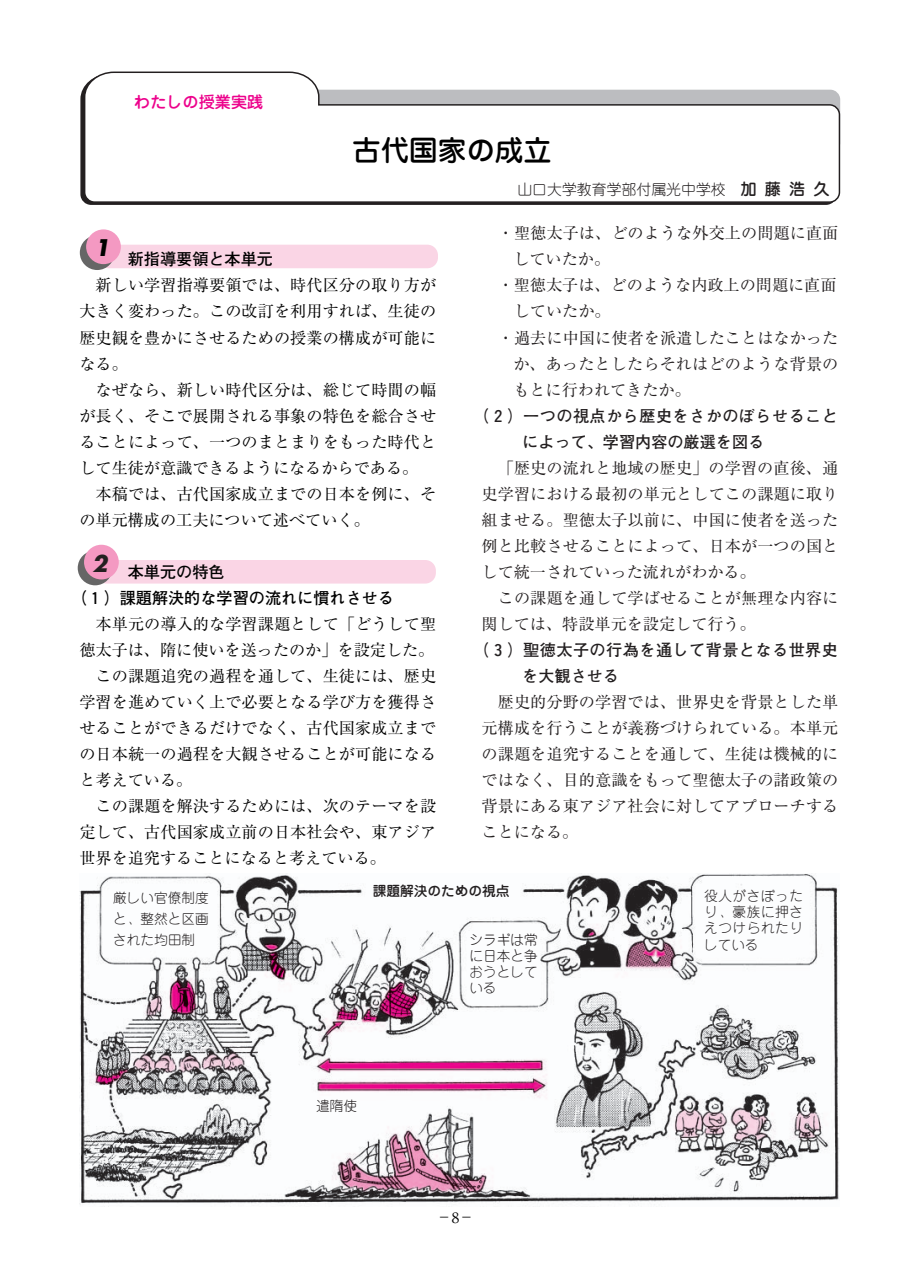
<style>
.page{position:relative;width:902px;height:1274px;background:#fff}
.page>*{position:absolute;margin:0;border:0;box-sizing:border-box;transform-origin:0 0}
.t1{font:500 28.53px "Jun 34";color:#000}
.t2{font:italic 700 22.4px "Futura";color:#231f20}
.t3{font:16.1px/26.1px "Ryumin";letter-spacing:.005em;color:#000;text-align:justify}
.t4{font:16.1px/26.1px "Ryumin";letter-spacing:.005em;color:#231f20;text-align:justify}
.t5{font:700 16.1px/26.1px "Futo Go B101";letter-spacing:.03em;color:#231f20}
.t6{font:700 16.1px/26.1px "Futo Go B101";color:#000}
.t7{font:500 16.1px "Jun 34";color:#ed028c}
.t8{font:300 14.88px "Jun 101";color:#231f20}
.t9{font:14.88px "Ryumin";color:#000}
.t10{font:300 13.65px/16.3px "Jun 101";color:#231f20;text-align:justify}
.t11{font:500 13.65px "Jun 34";color:#231f20}
.s1{font-family:"Jun 34";font-weight:500;font-size:16.1px}
</style>
<div class="page">
<div style="left:96px;top:560px;width:340px;height:24px;background:#fad5e5;border-radius:11px"></div>
<div style="left:78px;top:551px;width:34px;height:34px;background:#666;border-radius:50%"></div>
<div style="left:84px;top:545px;width:35px;height:34px;background:#f499c2;border-radius:50%"></div>
<div style="left:98px;top:245px;width:340px;height:23px;background:#fad5e5;border-radius:11px"></div>
<div style="left:80px;top:235px;width:34px;height:35px;background:#666;border-radius:50%"></div>
<div style="left:86px;top:229px;width:35px;height:35px;background:#f499c2;border-radius:50%"></div>
<svg style="left:83px;top:71px;width:757px;height:133px"></svg>
<img style="left:79px;top:874px;width:759px;height:331px">
<p class="t7" style="left:134px;top:95px;width:130px">わたしの授業実践</p>
<h1 class="t1" style="left:352px;top:140px;width:201px">古代国家の成立</h1>
<p class="t8" style="left:517px;top:184px;width:313px">山口大学教育学部付属光中学校 <span class="s1">加藤浩久</span></p>
<p class="t6" style="left:94px;top:248px;width:180px"><sup>1</sup> 新指導要領と本単元</p>
<p class="t3" style="left:79px;top:275px;width:358px;text-indent:16px">新しい学習指導要領では、時代区分の取り方が大きく変わった。この改訂を利用すれば、生徒の歴史観を豊かにさせるための授業の構成が可能になる。</p>
<p class="t3" style="left:79px;top:379px;width:358px;text-indent:16px">なぜなら、新しい時代区分は、総じて時間の幅が長く、そこで展開される事象の特色を総合させることによって、一つのまとまりをもった時代として生徒が意識できるようになるからである。</p>
<p class="t3" style="left:79px;top:483px;width:358px;text-indent:16px">本稿では、古代国家成立までの日本を例に、その単元構成の工夫について述べていく。</p>
<p class="t6" style="left:71px;top:561px;width:324px;text-indent:56px">本単元の特色<br>（１）課題解決的な学習の流れに慣れさせる</p>
<p class="t3" style="left:96px;top:613px;width:342px">本単元の導入的な学習課題として「どうして聖</p>
<p class="t3" style="left:79px;top:639px;width:356px">徳太子は、隋に使いを送ったのか」を設定した。</p>
<p class="t3" style="left:96px;top:665px;width:342px">この課題追究の過程を通して、生徒には、歴史</p>
<p class="t3" style="left:79px;top:691px;width:358px">学習を進めていく上で必要となる学び方を獲得さ</p>
<p class="t3" style="left:79px;top:717px;width:358px">せることができるだけでなく、古代国家成立まで</p>
<p class="t3" style="left:79px;top:743px;width:358px">の日本統一の過程を大観させることが可能になる</p>
<p class="t3" style="left:79px;top:769px;width:114px">と考えている。</p>
<p class="t3" style="left:96px;top:795px;width:342px">この課題を解決するためには、次のテーマを設</p>
<p class="t3" style="left:79px;top:821px;width:358px">定して、古代国家成立前の日本社会や、東アジア</p>
<p class="t3" style="left:79px;top:847px;width:308px">世界を追究することになると考えている。</p>
<h2 class="t2" style="left:92px;top:553px;width:17px">2</h2>
<p class="t4" style="left:497px;top:222px;width:342px">・聖徳太子は、どのような外交上の問題に直面</p>
<p class="t4" style="left:513px;top:248px;width:98px">していたか。</p>
<p class="t4" style="left:497px;top:275px;width:356px">・聖徳太子は、どのような内政上の問題に直面　</p>
<p class="t4" style="left:513px;top:301px;width:98px">していたか。</p>
<p class="t4" style="left:497px;top:327px;width:342px">・過去に中国に使者を派遣したことはなかった</p>
<p class="t4" style="left:513px;top:353px;width:326px">か、あったとしたらそれはどのような背景の</p>
<p class="t4" style="left:513px;top:379px;width:179px">もとに行われてきたか。</p>
<p class="t5" style="left:522px;top:404px;width:317px;text-indent:-49px">（２）一つの視点から歴史をさかのぼらせることによって、学習内容の厳選を図る</p>
<p class="t4" style="left:481px;top:457px;width:358px;text-indent:16px">「歴史の流れと地域の歴史」の学習の直後、通史学習における最初の単元としてこの課題に取り組ませる。聖徳太子以前に、中国に使者を送った例と比較させることによって、日本が一つの国として統一されていった流れがわかる。</p>
<p class="t4" style="left:481px;top:587px;width:358px;text-indent:16px">この課題を通して学ばせることが無理な内容に関しては、特設単元を設定して行う。</p>
<p class="t5" style="left:522px;top:639px;width:317px;text-indent:-49px">（３）聖徳太子の行為を通して背景となる世界史を大観させる</p>
<p class="t4" style="left:481px;top:691px;width:358px;text-indent:16px">歴史的分野の学習では、世界史を背景とした単元構成を行うことが義務づけられている。本単元の課題を追究することを通して、生徒は機械的にではなく、目的意識をもって聖徳太子の諸政策の背景にある東アジア社会に対してアプローチすることになる。</p>
<p class="t10" style="left:113px;top:890px;width:97px;line-height:21px">厳しい官僚制度と、整然と区画された均田制</p>
<p class="t11" style="left:372px;top:886px;width:138px">課題解決のための視点</p>
<p class="t10" style="left:469px;top:933px;width:70px">シラギは常に日本と争おうとしている</p>
<p class="t10" style="left:316px;top:1100px;width:42px">遣隋使</p>
<p class="t9" style="left:437px;top:1213px;width:39px">－8－</p>
<p class="t10" style="left:704px;top:889px;width:100px">役人がさぼったり、豪族に押さえつけられたりしている</p>
</div>
